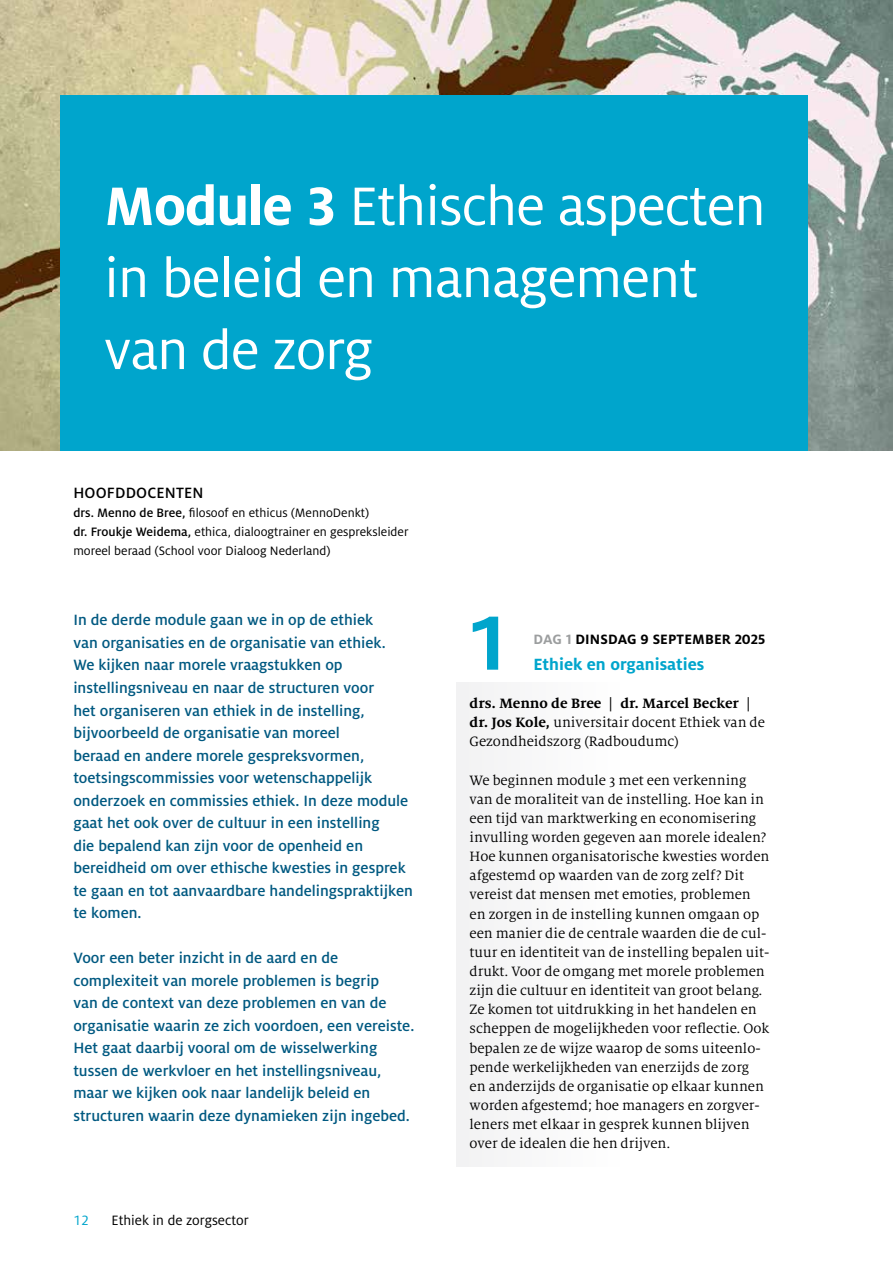
<style>
.page{position:relative;width:893px;height:1263px;background:#fff}
.page>*{position:absolute;margin:0;border:0;box-sizing:border-box;transform-origin:0 0}
.t1{font:500 108.45px "Milo OT";color:#00a5cc}
.t2{font:60px/72px "Milo OT";letter-spacing:-.015em;color:#fff}
.t3{font:700 18px "Milo OT";color:#00a5cc}
.t4{font:500 16.5px/22.5px "Milo OT";color:#005981}
.t5{font:500 16.5px "Milo OT";letter-spacing:.01em;color:#000}
.t6{font:15px/19.2px "Milo Serif OT";color:#000}
.t7{font:700 15px "Milo OT";letter-spacing:.01em;color:#000}
.t8{font:15px "Milo OT";color:#000}
.t9{font:15px "Milo OT";color:#00a5cc}
.t10{font:13.5px/19.2px "Milo OT";color:#000}
.s1{font-weight:700}
.s2{font-weight:500}
.s3{color:#9c9e9f}
</style>
<div class="page">
<img style="left:0;top:0;width:893px;height:451px">
<div style="left:61px;top:96px;width:747px;height:355px;background:#00a5cc"></div>
<div style="left:456px;top:682px;width:163px;height:485px;background:#f2f2f3"></div>
<h2 class="t2" style="left:104px;top:171px;width:663px"><span class="s1">Module 3</span> Ethische aspecten in beleid en management van de zorg</h2>
<p class="t5" style="left:73px;top:483px;width:132px">HOOFDDOCENTEN</p>
<p class="t10" style="left:73px;top:503px;width:337px"><span class="s2">drs. Menno de Bree,</span> filosoof en ethicus (MennoDenkt)<br><span class="s2">dr. Froukje Weidema,</span> ethica, dialoogtrainer en gespreksleider moreel beraad (School voor Dialoog Nederland)</p>
<p class="t4" style="left:73px;top:609px;width:341px">In de derde module gaan we in op de ethiek<br>van organisaties en de organisatie van ethiek.<br>We kijken naar morele vraagstukken op instellingsniveau en naar de structuren voor<br>het organiseren van ethiek in de instelling, bijvoorbeeld de organisatie van moreel<br>beraad en andere morele gespreksvormen, toetsingscommissies voor wetenschappelijk onderzoek en commissies ethiek. In deze module gaat het ook over de cultuur in een instelling<br>die bepalend kan zijn voor de openheid en bereidheid om over ethische kwesties in gesprek te gaan en tot aanvaardbare handelingspraktijken te komen.</p>
<p class="t4" style="left:73px;top:947px;width:342px">Voor een beter inzicht in de aard en de complexiteit van morele problemen is begrip<br>van de context van deze problemen en van de organisatie waarin ze zich voordoen, een vereiste.<br>Het gaat daarbij vooral om de wisselwerking tussen de werkvloer en het instellingsniveau, maar we kijken ook naar landelijk beleid en structuren waarin deze dynamieken zijn ingebed.</p>
<p class="t9" style="left:73px;top:1212px;width:17px">12</p>
<p class="t8" style="left:112px;top:1212px;width:139px">Ethiek in de zorgsector</p>
<h1 class="t1" style="left:470px;top:576px;width:40px">1</h1>
<p class="t7" style="left:533px;top:630px;width:233px"><span class="s3">DAG 1</span> DINSDAG 9 SEPTEMBER 2025</p>
<p class="t3" style="left:533px;top:654px;width:173px">Ethiek en organisaties</p>
<p class="t6" style="left:470px;top:694px;width:297px"><span class="s1">drs. Menno de Bree | dr. Marcel Becker | dr. Jos Kole,</span> universitair docent Ethiek van de<br>Gezondheidszorg (Radboudumc)</p>
<p class="t6" style="left:470px;top:771px;width:301px">We beginnen module 3 met een verkenning van de moraliteit van de instelling. Hoe kan in een tijd van marktwerking en economisering invulling worden gegeven aan morele idealen?<br>Hoe kunnen organisatorische kwesties worden afgestemd op waarden van de zorg zelf? Dit vereist dat mensen met emoties, problemen en zorgen in de instelling kunnen omgaan op een manier die de centrale waarden die de cul&shy;tuur en identiteit van de instelling bepalen uit&shy;drukt. Voor de omgang met morele problemen zijn die cultuur en identiteit van groot belang.<br>Ze komen tot uitdrukking in het handelen en scheppen de mogelijkheden voor reflectie. Ook bepalen ze de wijze waarop de soms uiteenlo&shy;pende werkelijkheden van enerzijds de zorg<br>en anderzijds de organisatie op elkaar kunnen worden afgestemd; hoe managers en zorgver&shy;leners met elkaar in gesprek kunnen blijven over de idealen die hen drijven.</p>
</div>
